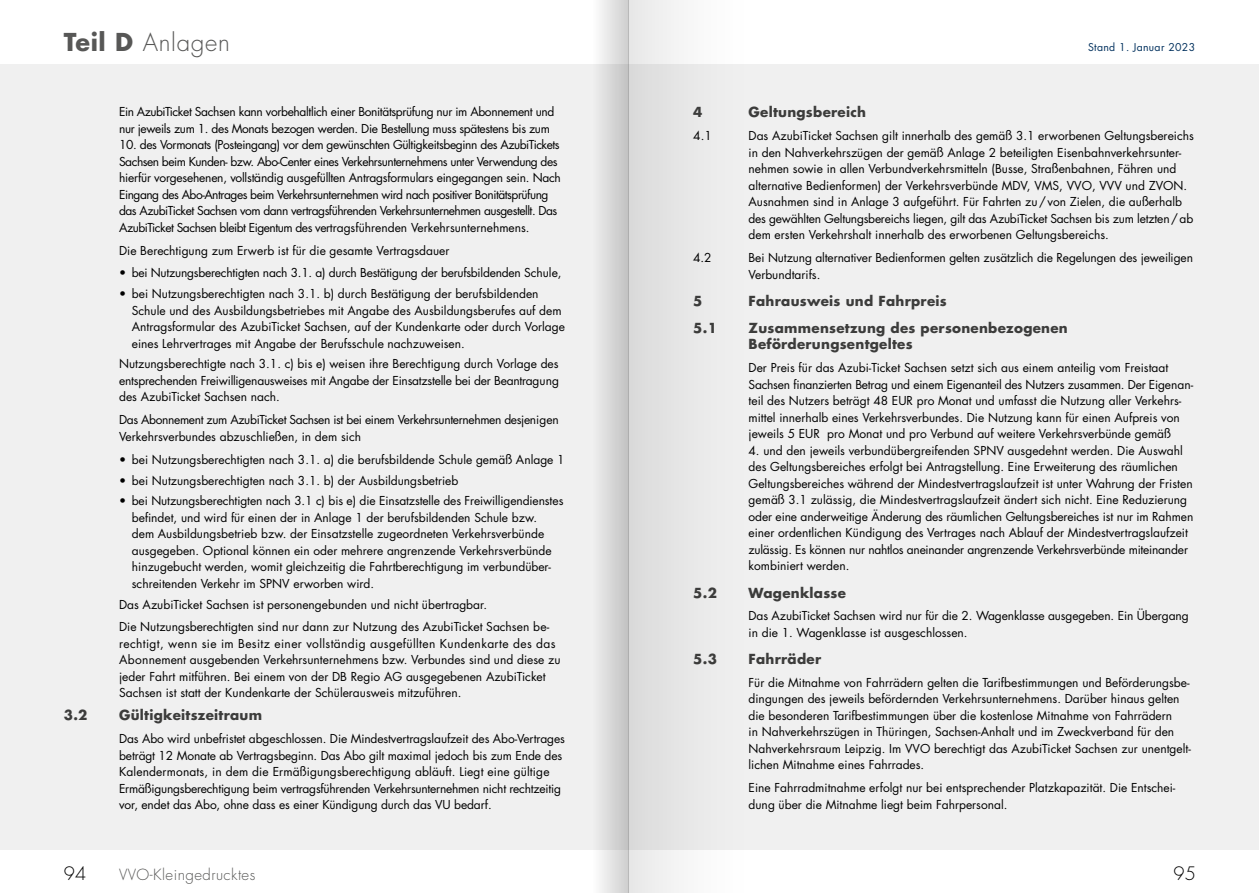
<style>
.page{position:relative;width:1259px;height:893px;background:#fff}
.page>*{position:absolute;margin:0;border:0;box-sizing:border-box;transform-origin:0 0}
.t1{font:300 24px "Futura Std";letter-spacing:.03em;color:#575756}
.t2{font:300 18px "Futura Std";color:#000}
.t3{font:300 15px "Futura Std";letter-spacing:.03em;color:#575756}
.t4{font:700 13.5px/16.5px "Futura Std";letter-spacing:.02em;color:#3c3c3b}
.t5{font:12px/16.5px "Futura Std";color:#000}
.t6{font:12px/16.5px "Futura Std";letter-spacing:-.04em;color:#000}
.t7{font:12px/16.5px "Futura Std";letter-spacing:-.03em;color:#000}
.t8{font:12px "Futura Std";letter-spacing:-.02em;color:#000}
.t9{font:10.5px "Futura Std";letter-spacing:.03em;color:#00305d}
.s1{font-weight:700}
</style>
<div class="page">
<div style="left:629px;top:64px;width:630px;height:786px;background:#f0f0f0"></div>
<div style="left:0;top:64px;width:629px;height:786px;background:#f0f0f0"></div>
<svg style="left:628px;top:0;width:51px;height:893px;fill:#e0e0e0"></svg>
<svg style="left:600px;top:0;width:28px;height:893px"></svg>
<h1 class="t1" style="left:64px;top:28px;width:168px"><span class="s1">Teil D</span> Anlagen</h1>
<p class="t7" style="left:119px;top:104px;width:437px">Ein AzubiTicket Sachsen kann vorbehaltlich einer Bonitätsprüfung nur im Abonnement und nur jeweils zum 1. des Monats bezogen werden. Die Bestellung muss spätestens bis zum</p>
<p class="t6" style="left:119px;top:137px;width:443px">10. des Vormonats (Posteingang) vor dem gewünschten Gültigkeitsbeginn des AzubiTickets Sachsen beim Kunden- bzw. Abo-Center eines Verkehrsunternehmens unter Verwendung des hierfür vorgesehenen, vollständig ausgefüllten Antragsformulars eingegangen sein. Nach Eingang des Abo-Antrages beim Verkehrsunternehmen wird nach positiver Bonitätsprüfung das AzubiTicket Sachsen vom dann vertragsführenden Verkehrsunternehmen ausgestellt. Das AzubiTicket Sachsen bleibt Eigentum des vertragsführenden Verkehrsunternehmens.</p>
<p class="t5" style="left:119px;top:242px;width:332px">Die Berechtigung zum Erwerb ist für die gesamte Vertragsdauer</p>
<p class="t8" style="left:119px;top:265px;width:444px">• bei Nutzungsberechtigten nach 3.1. a) durch Bestätigung der berufsbildenden Schule,</p>
<p class="t5" style="left:132px;top:286px;width:435px;text-indent:-13px">• bei Nutzungsberechtigten nach 3.1. b) durch Bestätigung der berufsbildenden Schule und des Ausbildungsbetriebes mit Angabe des Ausbildungsberufes auf dem Antragsformular des AzubiTicket Sachsen, auf der Kundenkarte oder durch Vorlage eines Lehrvertrages mit Angabe der Berufsschule nachzuweisen.</p>
<p class="t5" style="left:119px;top:356px;width:441px;text-align:justify">Nutzungsberechtigte nach 3.1. c) bis e) weisen ihre Berechtigung durch Vorlage des entsprechenden Freiwilligenausweises mit Angabe der Einsatzstelle bei der Beantragung des AzubiTicket Sachsen nach.</p>
<p class="t7" style="left:119px;top:412px;width:441px">Das Abonnement zum AzubiTicket Sachsen ist bei einem Verkehrsunternehmen desjenigen<br>Verkehrsverbundes abzuschließen, in dem sich</p>
<p class="t5" style="left:119px;top:451px;width:447px">• bei Nutzungsberechtigten nach 3.1. a) die berufsbildende Schule gemäß Anlage 1</p>
<p class="t5" style="left:119px;top:472px;width:341px">• bei Nutzungsberechtigten nach 3.1. b) der Ausbildungsbetrieb</p>
<p class="t5" style="left:132px;top:493px;width:433px;text-indent:-13px">• bei Nutzungsberechtigten nach 3.1 c) bis e) die Einsatzstelle des Freiwilligendienstes befindet, und wird für einen der in Anlage 1 der berufsbildenden Schule bzw.<br>dem Ausbildungsbetrieb bzw. der Einsatzstelle zugeordneten Verkehrsverbünde ausgegeben. Optional können ein oder mehrere angrenzende Verkehrsverbünde hinzugebucht werden, womit gleichzeitig die Fahrtberechtigung im verbundüber&shy;schreitenden Verkehr im SPNV erworben wird.</p>
<p class="t5" style="left:119px;top:593px;width:432px;line-height:22.8px">Das AzubiTicket Sachsen ist personengebunden und nicht übertragbar.<br>Die Nutzungsberechtigten sind nur dann zur Nutzung des AzubiTicket Sachsen be-</p>
<p class="t5" style="left:119px;top:635px;width:443px">rechtigt, wenn sie im Besitz einer vollständig ausgefüllten Kundenkarte des das Abonnement ausgebenden Verkehrsunternehmens bzw. Verbundes sind und diese zu jeder Fahrt mitführen. Bei einem von der DB Regio AG ausgegebenen AzubiTicket Sachsen ist statt der Kundenkarte der Schülerausweis mitzuführen.</p>
<p class="t4" style="left:64px;top:707px;width:25px">3.2</p>
<p class="t4" style="left:119px;top:707px;width:144px">Gültigkeitszeitraum</p>
<p class="t5" style="left:119px;top:731px;width:447px">Das Abo wird unbefristet abgeschlossen. Die Mindestvertragslaufzeit des Abo-Vertrages beträgt 12 Monate ab Vertragsbeginn. Das Abo gilt maximal jedoch bis zum Ende des Kalendermonats, in dem die Ermäßigungsberechtigung abläuft. Liegt eine gültige Ermäßigungsberechtigung beim vertragsführenden Verkehrsunternehmen nicht rechtzeitig vor, endet das Abo, ohne dass es einer Kündigung durch das VU bedarf.</p>
<p class="t9" style="left:1088px;top:40px;width:109px">Stand 1. Januar 2023</p>
<p class="t4" style="left:693px;top:104px;width:11px">4</p>
<p class="t4" style="left:748px;top:104px;width:119px">Geltungsbereich</p>
<p class="t5" style="left:693px;top:128px;width:20px">4.1</p>
<p class="t5" style="left:748px;top:128px;width:447px">Das AzubiTicket Sachsen gilt innerhalb des gemäß 3.1 erworbenen Geltungsbereichs in den Nahverkehrszügen der gemäß Anlage 2 beteiligten Eisenbahnverkehrsunter&shy;nehmen sowie in allen Verbundverkehrsmitteln (Busse, Straßenbahnen, Fähren und alternative Bedienformen) der Verkehrsverbünde MDV, VMS, VVO, VVV und ZVON.<br>Ausnahmen sind in Anlage 3 aufgeführt. Für Fahrten zu/von Zielen, die außerhalb des gewählten Geltungsbereichs liegen, gilt das AzubiTicket Sachsen bis zum letzten/ab dem ersten Verkehrshalt innerhalb des erworbenen Geltungsbereichs.</p>
<p class="t5" style="left:693px;top:250px;width:20px">4.2</p>
<p class="t5" style="left:748px;top:250px;width:446px">Bei Nutzung alternativer Bedienformen gelten zusätzlich die Regelungen des jeweiligen<br>Verbundtarifs.</p>
<p class="t4" style="left:693px;top:292px;width:11px">5</p>
<p class="t4" style="left:748px;top:292px;width:200px">Fahrausweis und Fahrpreis</p>
<p class="t4" style="left:693px;top:319px;width:25px">5.1</p>
<p class="t4" style="left:748px;top:319px;width:321px">Zusammensetzung des personenbezogenen<br>Beförderungsentgeltes</p>
<p class="t5" style="left:748px;top:360px;width:446px">Der Preis für das Azubi-Ticket Sachsen setzt sich aus einem anteilig vom Freistaat Sachsen finanzierten Betrag und einem Eigenanteil des Nutzers zusammen. Der Eigenan&shy;teil des Nutzers beträgt 48 EUR pro Monat und umfasst die Nutzung aller Verkehrs&shy;mittel innerhalb eines Verkehrsverbundes. Die Nutzung kann für einen Aufpreis von jeweils 5 EUR pro Monat und pro Verbund auf weitere Verkehrsverbünde gemäß</p>
<p class="t5" style="left:748px;top:442px;width:446px">4. und den jeweils verbundübergreifenden SPNV ausgedehnt werden. Die Auswahl des Geltungsbereiches erfolgt bei Antragstellung. Eine Erweiterung des räumlichen Geltungsbereiches während der Mindestvertragslaufzeit ist unter Wahrung der Fristen gemäß 3.1 zulässig, die Mindestvertragslaufzeit ändert sich nicht. Eine Reduzierung oder eine anderweitige Änderung des räumlichen Geltungsbereiches ist nur im Rahmen einer ordentlichen Kündigung des Vertrages nach Ablauf der Mindestvertragslaufzeit zulässig. Es können nur nahtlos aneinander angrenzende Verkehrsverbünde miteinander kombiniert werden.</p>
<p class="t4" style="left:693px;top:584px;width:25px">5.2</p>
<p class="t4" style="left:748px;top:584px;width:99px">Wagenklasse</p>
<p class="t5" style="left:748px;top:608px;width:442px">Das AzubiTicket Sachsen wird nur für die 2. Wagenklasse ausgegeben. Ein Übergang in die 1. Wagenklasse ist ausgeschlossen.</p>
<p class="t4" style="left:693px;top:650px;width:25px">5.3</p>
<p class="t4" style="left:748px;top:650px;width:74px">Fahrräder</p>
<p class="t5" style="left:748px;top:674px;width:444px">Für die Mitnahme von Fahrrädern gelten die Tarifbestimmungen und Beförderungsbe&shy;dingungen des jeweils befördernden Verkehrsunternehmens. Darüber hinaus gelten die besonderen Tarifbestimmungen über die kostenlose Mitnahme von Fahrrädern<br>in Nahverkehrszügen in Thüringen, Sachsen-Anhalt und im Zweckverband für den Nahverkehrsraum Leipzig. Im VVO berechtigt das AzubiTicket Sachsen zur unentgelt&shy;lichen Mitnahme eines Fahrrades.</p>
<p class="t5" style="left:748px;top:780px;width:428px">Eine Fahrradmitnahme erfolgt nur bei entsprechender Platzkapazität. Die Entschei&shy;dung über die Mitnahme liegt beim Fahrpersonal.</p>
<h2 class="t2" style="left:64px;top:863px;width:24px">94</h2>
<p class="t3" style="left:119px;top:866px;width:138px">VVO-Kleingedrucktes</p>
<h2 class="t2" style="left:1173px;top:863px;width:24px">95</h2>
</div>
